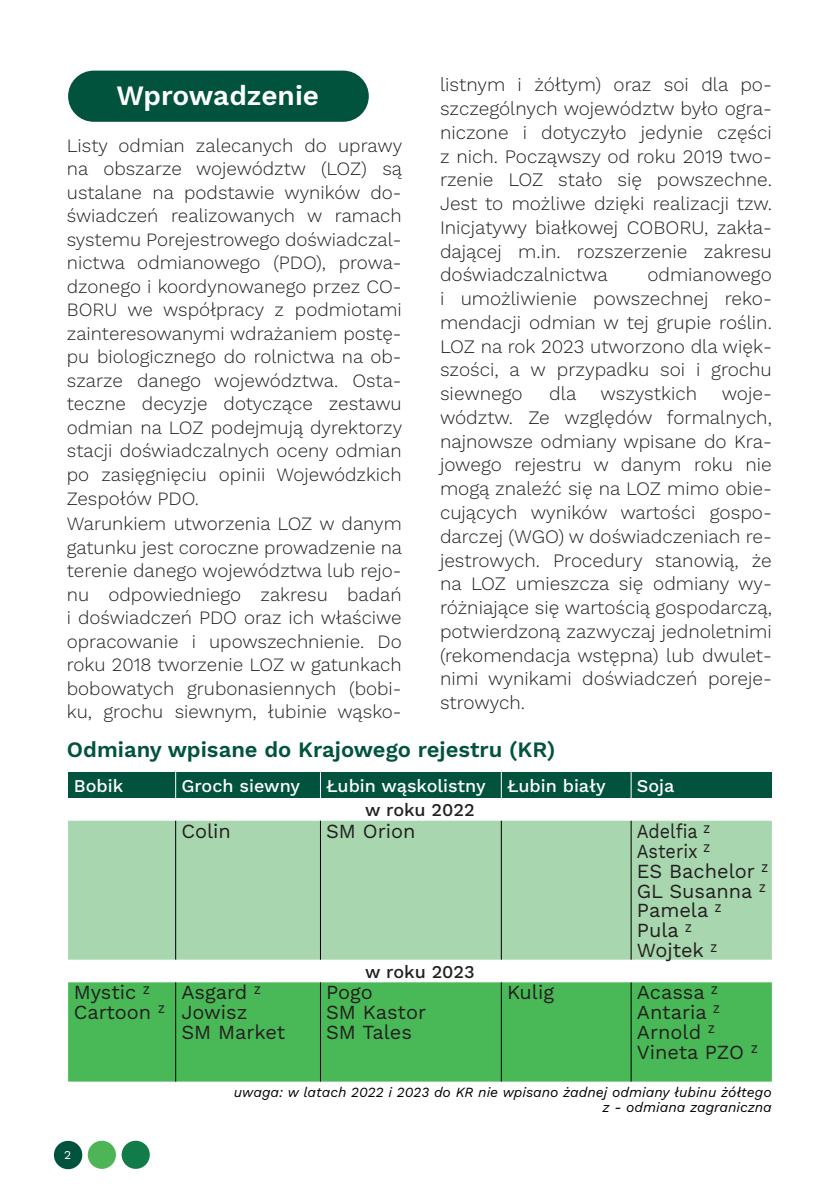
<style>
.page{position:relative;width:840px;height:1191px;background:#fff}
.page>*{position:absolute;margin:0;border:0;box-sizing:border-box;transform-origin:0 0}
.t1{font:600 28px "Work Sans";color:#fff}
.t2{font:600 22px "Work Sans";color:#01533d}
.t3{font:20px/19.8px "Work Sans";color:#231f20}
.t4{font:20px/19.8px "Work Sans";color:#231f20;scale:.9 1}
.t5{font:300 19px/23.8px "Work Sans";color:#231f20;text-align:justify}
.t6{font:300 18.8px/23.6px "Work Sans";color:#231f20;text-align:justify}
.t7{font:500 18px "Work Sans";color:#fff}
.t8{font:500 18px "Work Sans";color:#231f20}
.t9{font:italic 14px/14.2px "Work Sans";color:#000002;text-align:right}
.t10{font:12px "Work Sans";color:#fff}
</style>
<div class="page">
<div style="left:54px;top:1140px;width:28px;height:29px;background:#01533d;border-radius:50%"></div>
<div style="left:88px;top:1140px;width:28px;height:28px;background:#4eb556;border-radius:50%"></div>
<div style="left:122px;top:1140px;width:28px;height:28px;background:#117c4a;border-radius:50%"></div>
<div style="left:68px;top:71px;width:300px;height:51px;background:#01533d;border-radius:26px"></div>
<div style="left:68px;top:772px;width:703px;height:26px;background:#01533d"></div>
<div style="left:68px;top:820px;width:703px;height:139px;background:#a8d6ae"></div>
<div style="left:68px;top:982px;width:703px;height:99px;background:#49b857"></div>
<hr style="left:175px;top:820px;width:1px;height:139px;background:#000002">
<hr style="left:320px;top:820px;width:1px;height:139px;background:#000002">
<hr style="left:500px;top:820px;width:1px;height:139px;background:#000002">
<hr style="left:630px;top:820px;width:1px;height:139px;background:#000002">
<hr style="left:175px;top:982px;width:1px;height:99px;background:#000002">
<hr style="left:320px;top:982px;width:1px;height:99px;background:#000002">
<hr style="left:500px;top:982px;width:1px;height:99px;background:#000002">
<hr style="left:630px;top:982px;width:1px;height:99px;background:#000002">
<svg style="left:175px;top:772px;width:1px;height:26px"></svg>
<svg style="left:320px;top:772px;width:1px;height:26px"></svg>
<svg style="left:500px;top:772px;width:1px;height:26px"></svg>
<svg style="left:630px;top:772px;width:1px;height:26px"></svg>
<h1 class="t1" style="left:116px;top:78px;width:204px">Wprowadzenie</h1>
<p class="t6" style="left:67px;top:134px;width:336px">Listy odmian zalecanych do uprawy na obszarze województw (LOZ) są ustalane na podstawie wyników do&shy;świadczeń realizowanych w ramach systemu Porejestrowego doświadczal&shy;nictwa odmianowego (PDO), prowa&shy;dzonego i koordynowanego przez CO-BORU we współpracy z podmiotami zainteresowanymi wdrażaniem postę&shy;pu biologicznego do rolnictwa na ob&shy;szarze danego województwa. Osta&shy;teczne decyzje dotyczące zestawu odmian na LOZ podejmują dyrektorzy stacji doświadczalnych oceny odmian po zasięgnięciu opinii Wojewódzkich Zespołów PDO.</p>
<p class="t6" style="left:67px;top:512px;width:336px">Warunkiem utworzenia LOZ w danym gatunku jest coroczne prowadzenie na terenie danego województwa lub rejo&shy;nu odpowiedniego zakresu badań i doświadczeń PDO oraz ich właściwe opracowanie i upowszechnienie. Do roku 2018 tworzenie LOZ w gatunkach bobowatych grubonasiennych (bobi&shy;ku, grochu siewnym, łubinie wąsko-</p>
<p class="t5" style="left:440px;top:73px;width:333px">listnym i żółtym) oraz soi dla po&shy;szczególnych województw było ogra&shy;niczone i dotyczyło jedynie części z nich. Począwszy od roku 2019 two&shy;rzenie LOZ stało się powszechne.<br>Jest to możliwe dzięki realizacji tzw.<br>Inicjatywy białkowej COBORU, zakła&shy;dającej m.in. rozszerzenie zakresu doświadczalnictwa</p>
<p class="t5" style="left:440px;top:263px;width:333px;text-indent:207px">odmianowego i umożliwienie powszechnej reko&shy;mendacji odmian w tej grupie roślin.<br>LOZ na rok 2023 utworzono dla więk&shy;szości, a w przypadku soi i grochu siewnego</p>
<p class="t5" style="left:549px;top:382px;width:29px">dla</p>
<p class="t5" style="left:600px;top:382px;width:98px">wszystkich</p>
<p class="t5" style="left:440px;top:382px;width:333px;text-indent:281px">woje&shy;wództw. Ze względów formalnych, najnowsze odmiany wpisane do Kra&shy;jowego rejestru w danym roku nie mogą znaleźć się na LOZ mimo obie&shy;cujących wyników wartości gospo&shy;darczej (WGO) w doświadczeniach re&shy;jestrowych. Procedury stanowią, że na LOZ umieszcza się odmiany wy&shy;różniające się wartością gospodarczą, potwierdzoną zazwyczaj jednoletnimi (rekomendacja wstępna) lub dwulet&shy;nimi wynikami doświadczeń poreje&shy;strowych.</p>
<p class="t2" style="left:67px;top:736px;width:489px">Odmiany wpisane do Krajowego rejestru (KR)</p>
<p class="t7" style="left:74px;top:775px;width:51px">Bobik</p>
<p class="t7" style="left:181px;top:775px;width:120px">Groch siewny</p>
<p class="t7" style="left:326px;top:775px;width:281px">Łubin wąskolistny Łubin biały</p>
<p class="t7" style="left:636px;top:775px;width:39px">Soja</p>
<p class="t8" style="left:365px;top:799px;width:111px">w roku 2022</p>
<p class="t3" style="left:181px;top:821px;width:51px">Colin</p>
<p class="t3" style="left:326px;top:821px;width:91px">SM Orion</p>
<p class="t4" style="left:636px;top:821px;width:147px">Adelfia <sup>Z<br></sup>Asterix <sup>Z<br></sup>ES Bachelor <sup>Z<br></sup>GL Susanna <sup>Z<br></sup>Pamela <sup>Z<br></sup>Pula <sup>Z<br></sup>Wojtek <sup>Z</sup></p>
<p class="t8" style="left:365px;top:960px;width:111px">w roku 2023</p>
<p class="t3" style="left:74px;top:982px;width:78px">Mystic <sup>Z</sup></p>
<p class="t3" style="left:181px;top:982px;width:81px">Asgard <sup>Z</sup></p>
<p class="t3" style="left:326px;top:982px;width:48px">Pogo</p>
<p class="t3" style="left:506px;top:982px;width:49px">Kulig</p>
<p class="t3" style="left:636px;top:982px;width:82px">Acassa <sup>Z</sup></p>
<p class="t3" style="left:74px;top:1002px;width:175px">Cartoon <sup>Z</sup> Jowisz</p>
<p class="t3" style="left:326px;top:1002px;width:101px">SM Kastor</p>
<p class="t3" style="left:636px;top:1002px;width:84px">Antaria <sup>Z</sup></p>
<p class="t3" style="left:181px;top:1021px;width:105px">SM Market</p>
<p class="t3" style="left:326px;top:1021px;width:87px">SM Tales</p>
<p class="t3" style="left:636px;top:1021px;width:122px">Arnold <sup>Z<br></sup>Vineta PZO <sup>Z</sup></p>
<p class="t10" style="left:64px;top:1147px;width:9px">2</p>
<p class="t9" style="left:234px;top:1085px;width:539px">uwaga: w latach 2022 i 2023 do KR nie wpisano żadnej odmiany łubinu żółtego z - odmiana zagraniczna</p>
</div>
